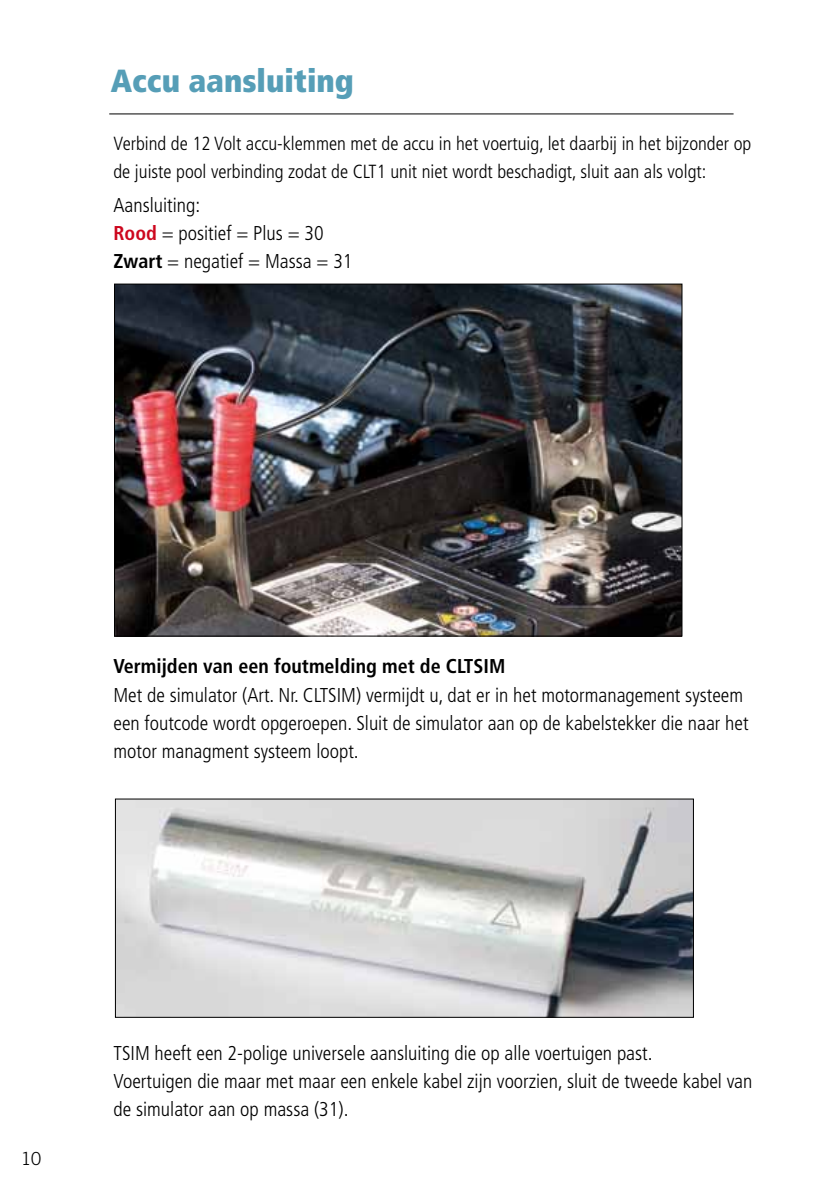
<style>
.page{position:relative;width:840px;height:1191px;background:#fff}
.page>*{position:absolute;margin:0;border:0;box-sizing:border-box;transform-origin:0 0}
.t1{font:900 condensed 32px "Frutiger";color:#569eb7}
.t2{font:300 condensed 20px/28px "Frutiger";color:#000}
.t3{font:700 condensed 20px "Frutiger";color:#000}
.t4{font:300 condensed 19px/28px "Frutiger";color:#000}
.t5{font:300 18px "Trade Gothic";color:#000}
.s1{font-weight:700;color:#cd071e}
.s2{font-weight:700}
</style>
<div class="page">
<hr style="left:109px;top:113px;width:624px;height:1px;background:#000">
<img style="left:116px;top:285px;width:564px;height:349px">
<img style="left:117px;top:800px;width:574px;height:215px">
<h1 class="t1" style="left:111px;top:61px;width:244px">Accu aansluiting</h1>
<p class="t4" style="left:113px;top:130px;width:639px">Verbind de 12 Volt accu-klemmen met de accu in het voertuig, let daarbij in het bijzonder op de juiste pool verbinding zodat de CLT1 unit niet wordt beschadigt, sluit aan als volgt:</p>
<p class="t2" style="left:113px;top:191px;width:240px">Aansluiting:<br><span class="s1">Rood</span> = positief = Plus = 30<br><span class="s2">Zwart</span> = negatief = Massa = 31</p>
<p class="t3" style="left:113px;top:654px;width:393px">Vermijden van een foutmelding met de CLTSIM</p>
<p class="t2" style="left:113px;top:681px;width:636px">Met de simulator (Art. Nr. CLTSIM) vermijdt u, dat er in het motormanagement systeem een foutcode wordt opgeroepen. Sluit de simulator aan op de kabelstekker die naar het motor managment systeem loopt.</p>
<p class="t5" style="left:21px;top:1148px;width:22px">10</p>
<p class="t2" style="left:113px;top:1039px;width:640px">TSIM heeft een 2-polige universele aansluiting die op alle voertuigen past.<br>Voertuigen die maar met maar een enkele kabel zijn voorzien, sluit de tweede kabel van de simulator aan op massa (31).</p>
</div>
